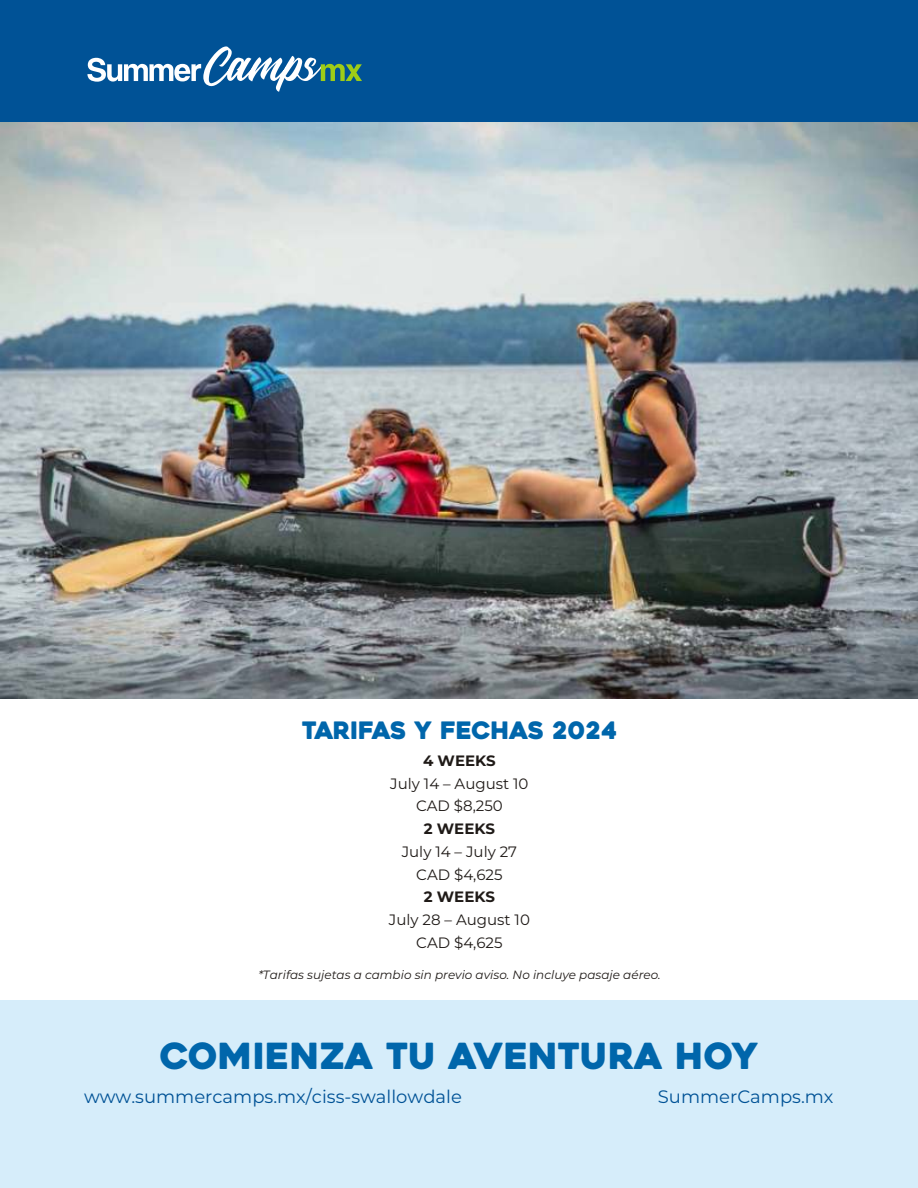
<style>
.page{position:relative;width:918px;height:1188px;background:#fff}
.page>*{position:absolute;margin:0;border:0;box-sizing:border-box;transform-origin:0 0}
.t1{font:36px "Heavitas";color:#0066ab}
.t2{font:24px "Heavitas";color:#0066ab}
.t3{font:18px "Montserrat";color:#005296}
.t4{font:15px/22.8px "Montserrat";color:#1f1a17;text-align:center}
.t5{font:700 15px "Montserrat";color:#1f1a17}
.t6{font:italic 12px "Montserrat";color:#1f1a17}
</style>
<div class="page">
<img style="left:0;top:122px;width:918px;height:576px">
<div style="left:0;top:1000px;width:918px;height:188px;background:#d6edfa"></div>
<div style="left:0;top:0;width:918px;height:122px;background:#005296"></div>
<svg style="left:87px;top:46px;width:275px;height:46px"></svg>
<h2 class="t2" style="left:302px;top:721px;width:317px">TARIFAS Y FECHAS 2024</h2>
<p class="t5" style="left:423px;top:751px;width:74px">4 WEEKS</p>
<p class="t4" style="left:390px;top:772px;width:140px">July 14 – August 10<br>CAD $8,250</p>
<p class="t5" style="left:424px;top:820px;width:73px">2 WEEKS</p>
<p class="t4" style="left:402px;top:840px;width:117px">July 14 – July 27<br>CAD $4,625</p>
<p class="t5" style="left:424px;top:888px;width:73px">2 WEEKS</p>
<p class="t4" style="left:389px;top:908px;width:143px">July 28 – August 10<br>CAD $4,625</p>
<p class="t6" style="left:258px;top:967px;width:404px">*Tarifas sujetas a cambio sin previo aviso. No incluye pasaje aéreo.</p>
<h1 class="t1" style="left:160px;top:1042px;width:600px">COMIENZA TU AVENTURA HOY</h1>
<p class="t3" style="left:84px;top:1085px;width:379px">www.summercamps.mx/ciss-swallowdale</p>
<p class="t3" style="left:658px;top:1085px;width:177px">SummerCamps.mx</p>
</div>
